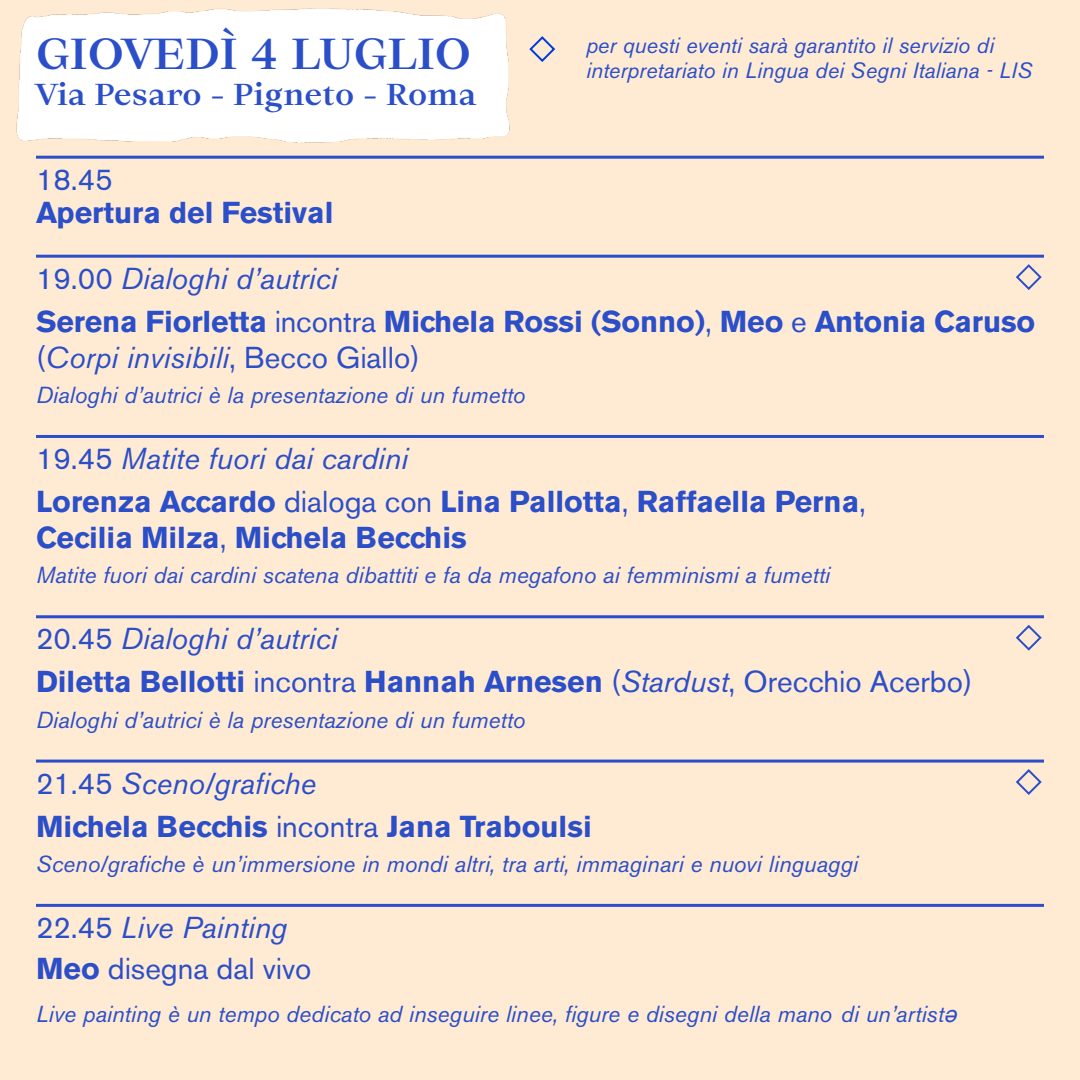
<style>
.page{position:relative;width:1080px;height:1080px;background:#ffebd3}
.page>*{position:absolute;margin:0;border:0;box-sizing:border-box;transform-origin:0 0}
.t1{font:700 43px "Ortica Linear";color:#2b4ec9}
.t2{font:700 30px/43px "Akzidenz Grotesk BE";color:#2b4ec9}
.t3{font:30px/43px "Akzidenz Grotesk BE";color:#2b4ec9}
.t4{font:italic 30px "Akzidenz Grotesk BE";color:#2b4ec9}
.t5{font:700 30px "Ortica Linear";color:#2b4ec9}
.t6{font:italic 23px "Akzidenz Grotesk BE";color:#2b4ec9}
.t7{font:italic 22px/24.2px "Akzidenz Grotesk BE";color:#2b4ec9}
.s1{font-weight:400}
.s2{font-weight:400;font-style:italic}
.s3{font-style:normal}
.s4{font-style:italic}
.s5{font-weight:700}
.s6{font-family:"Helvetica"}
</style>
<div class="page">
<img style="left:16px;top:8px;width:596px;height:148px">
<hr style="left:36px;top:156px;width:1008px;height:3px;background:#2b4ec9">
<hr style="left:36px;top:255px;width:1008px;height:3px;background:#2b4ec9">
<hr style="left:36px;top:435px;width:1008px;height:3px;background:#2b4ec9">
<hr style="left:36px;top:615px;width:1008px;height:3px;background:#2b4ec9">
<hr style="left:36px;top:760px;width:1008px;height:3px;background:#2b4ec9">
<hr style="left:36px;top:904px;width:1008px;height:3px;background:#2b4ec9">
<svg style="left:1016px;top:264px;width:26px;height:26px"></svg>
<svg style="left:1015px;top:624px;width:27px;height:27px"></svg>
<svg style="left:1016px;top:769px;width:26px;height:26px"></svg>
<svg style="left:528px;top:35px;width:29px;height:29px"></svg>
<h1 class="t1" style="left:36px;top:25px;width:437px">GIOVEDÌ 4 LUGLIO</h1>
<h2 class="t5" style="left:36px;top:74px;width:442px">Via Pesaro - Pigneto - Roma</h2>
<p class="t7" style="left:586px;top:34px;width:448px">per questi eventi sarà garantito il servizio di interpretariato in Lingua dei Segni Italiana - LIS</p>
<h2 class="t3" style="left:36px;top:158px;width:78px">18.45</h2>
<h2 class="t2" style="left:36px;top:191px;width:299px">Apertura del Festival</h2>
<h2 class="t2" style="left:36px;top:257px;width:1001px"><span class="s1">19.00</span> <span class="s2">Dialoghi d’autrici<br></span>Serena Fiorletta <span class="s1">incontra</span> Michela Rossi (Sonno)<span class="s1">,</span> Meo <span class="s1">e</span> Antonia Caruso</h2>
<h2 class="t4" style="left:36px;top:339px;width:385px"><span class="s3">(</span>Corpi invisibili<span class="s3">, Becco Giallo)</span></h2>
<p class="t6" style="left:36px;top:381px;width:491px">Dialoghi d’autrici è la presentazione di un fumetto</p>
<h2 class="t2" style="left:36px;top:437px;width:832px"><span class="s1">19.45</span> <span class="s2">Matite fuori dai cardini<br></span>Lorenza Accardo <span class="s1">dialoga con</span> Lina Pallotta<span class="s1">,</span> Raffaella Perna<span class="s1">,</span></h2>
<h2 class="t2" style="left:36px;top:516px;width:432px">Cecilia Milza<span class="s1">,</span> Michela Becchis</h2>
<p class="t6" style="left:36px;top:561px;width:796px">Matite fuori dai cardini scatena dibattiti e fa da megafono ai femminismi a fumetti</p>
<h2 class="t3" style="left:36px;top:617px;width:938px">20.45 <span class="s4">Dialoghi d’autrici<br></span><span class="s5">Diletta Bellotti</span> incontra <span class="s5">Hannah Arnesen</span> (<span class="s4">Stardust</span>, Orecchio Acerbo)</h2>
<p class="t6" style="left:36px;top:706px;width:491px">Dialoghi d’autrici è la presentazione di un fumetto</p>
<h2 class="t2" style="left:36px;top:762px;width:557px"><span class="s1">21.45</span> <span class="s2">Sceno/grafiche<br></span>Michela Becchis <span class="s1">incontra</span> Jana Traboulsi</h2>
<p class="t6" style="left:36px;top:850px;width:824px">Sceno/grafiche è un’immersione in mondi altri, tra arti, immaginari e nuovi linguaggi</p>
<h2 class="t3" style="left:36px;top:907px;width:277px;line-height:41px">22.45 <span class="s4">Live Painting<br></span><span class="s5">Meo</span> disegna dal vivo</h2>
<p class="t6" style="left:36px;top:1000px;width:922px">Live painting è un tempo dedicato ad inseguire linee, figure e disegni della mano di un’artist<span class="s6">ə</span></p>
</div>
